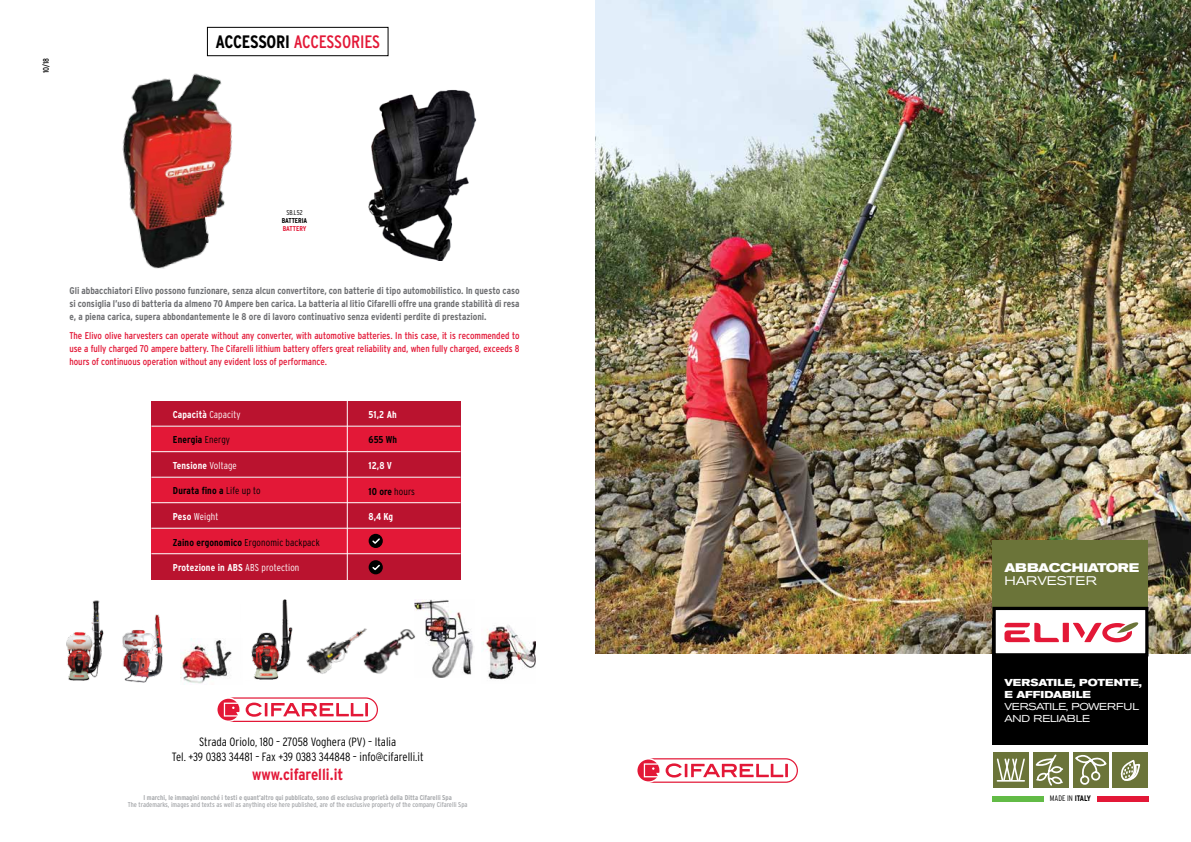
<style>
.page{position:relative;width:1191px;height:842px;background:#fff}
.page>*{position:absolute;margin:0;border:0;box-sizing:border-box;transform-origin:0 0}
.t1{font:condensed 18px "Interstate";letter-spacing:-.015em;color:#e31837}
.t2{font:700 condensed 16px "Interstate";color:#e31837}
.t3{font:700 expanded 12.4px "Akzidenz Grotesk BE";letter-spacing:-.02em;color:#fff}
.t4{font:expanded 12.4px "Akzidenz Grotesk BE";color:#fff}
.t5{font:300 condensed 12px/14.4px "Interstate";color:#000;text-align:center}
.t6{font:700 condensed 10px "Interstate";letter-spacing:.01em;color:#fff}
.t7{font:700 condensed 10px "Interstate";letter-spacing:.005em;color:#000}
.t8{font:300 condensed 10px "Interstate";letter-spacing:.01em;color:#000}
.t9{font:700 expanded 10px/12px "Akzidenz Grotesk BE";letter-spacing:-.01em;color:#fff}
.t10{font:expanded 10px/12px "Akzidenz Grotesk BE";letter-spacing:-.02em;color:#fff}
.t11{font:300 condensed 10px "Interstate";letter-spacing:.01em;color:#fff}
.t12{font:700 condensed 9.8px/13px "Interstate";color:#6d6e71;text-align:justify}
.t13{font:condensed 9.8px/13px "Interstate";color:#e31837;text-align:justify}
.t14{font:300 condensed 8px "Interstate";color:#000}
.t15{font:condensed 8px "Interstate";color:#000}
.t16{font:condensed 7px "Interstate";color:#a7a9ac}
.t17{font:700 condensed 7px "Interstate";color:#a7a9ac}
.t18{font:700 condensed 7px "Interstate";letter-spacing:-.01em;color:#000}
.t19{font:700 condensed 7px "Interstate";letter-spacing:-.01em;color:#e31837}
.t20{font:300 condensed 7px "Interstate";color:#000}
.s1{font-weight:700;color:#000}
.s2{font-weight:300}
.s3{font-weight:700}
</style>
<div class="page">
<img style="left:595px;top:0;width:596px;height:653px">
<div style="left:992px;top:619px;width:156px;height:126px;background:#000"></div>
<div style="left:992px;top:540px;width:156px;height:71px;background:#6b7439"></div>
<div style="left:994px;top:608px;width:152px;height:47px;background:#fff"></div>
<div style="left:992px;top:607px;width:156px;height:49px;border:3px solid #000"></div>
<div style="left:992px;top:796px;width:52px;height:5px;background:#62bb46"></div>
<div style="left:1096px;top:796px;width:52px;height:5px;background:#e31837"></div>
<svg style="left:637px;top:758px;width:161px;height:25px"></svg>
<svg style="left:217px;top:697px;width:161px;height:25px"></svg>
<div style="left:1073px;top:752px;width:35px;height:36px;background:#6b7439"></div>
<svg style="left:1075px;top:755px;width:32px;height:30px"></svg>
<div style="left:993px;top:752px;width:35px;height:36px;background:#6b7439"></div>
<div style="left:1032px;top:752px;width:36px;height:36px;background:#6b7439"></div>
<div style="left:1112px;top:752px;width:36px;height:36px;background:#6b7439"></div>
<svg style="left:1120px;top:761px;width:21px;height:20px"></svg>
<svg style="left:1035px;top:754px;width:28px;height:32px"></svg>
<svg style="left:1004px;top:622px;width:134px;height:20px"></svg>
<img style="left:122px;top:45px;width:142px;height:223px">
<img style="left:368px;top:90px;width:109px;height:171px">
<img style="left:66px;top:600px;width:38px;height:81px">
<img style="left:181px;top:639px;width:51px;height:45px">
<img style="left:251px;top:599px;width:42px;height:81px">
<img style="left:414px;top:600px;width:60px;height:77px">
<img style="left:482px;top:625px;width:53px;height:55px">
<img style="left:122px;top:614px;width:41px;height:69px">
<img style="left:370px;top:629px;width:50px;height:48px">
<img style="left:306px;top:628px;width:64px;height:46px">
<div style="left:207px;top:27px;width:181px;height:29px;border:1px solid #000"></div>
<div style="left:151px;top:401px;width:309px;height:179px;background:#e31837"></div>
<div style="left:151px;top:401px;width:309px;height:26px;background:#ba132f"></div>
<div style="left:151px;top:452px;width:309px;height:26px;background:#ba132f"></div>
<div style="left:151px;top:503px;width:309px;height:26px;background:#ba132f"></div>
<div style="left:151px;top:554px;width:309px;height:26px;background:#ba132f"></div>
<hr style="left:347px;top:391px;width:1px;height:199px;background:#fff">
<hr style="left:151px;top:451px;width:309px;height:1px;background:#fff">
<hr style="left:151px;top:426px;width:309px;height:1px;background:#fff">
<hr style="left:151px;top:477px;width:309px;height:1px;background:#fff">
<hr style="left:151px;top:502px;width:309px;height:1px;background:#fff">
<hr style="left:151px;top:528px;width:309px;height:1px;background:#fff">
<hr style="left:151px;top:553px;width:309px;height:1px;background:#fff">
<div style="left:369px;top:534px;width:14px;height:14px;background:#000;border-radius:50%"></div>
<svg style="left:372px;top:538px;width:8px;height:6px"></svg>
<div style="left:369px;top:560px;width:14px;height:14px;background:#000;border-radius:50%"></div>
<svg style="left:372px;top:564px;width:8px;height:7px"></svg>
<svg style="left:996px;top:758px;width:29px;height:24px"></svg>
<p class="t15" style="left:42px;top:73px;width:16px;rotate:-90deg">10/18</p>
<h1 class="t1" style="left:215px;top:32px;width:166px"><span class="s1">ACCESSORI</span> ACCESSORIES</h1>
<p class="t20" style="left:286px;top:208px;width:18px">SB.L52</p>
<p class="t18" style="left:282px;top:216px;width:27px">BATTERIA</p>
<p class="t19" style="left:283px;top:224px;width:25px">BATTERY</p>
<p class="t12" style="left:69px;top:284px;width:452px">Gli abbacchiatori Elivo possono funzionare, senza alcun convertitore, con batterie di tipo automobilistico. In questo caso si consiglia l’uso di batteria da almeno 70 Ampere ben carica. La batteria al litio Cifarelli offre una grande stabilità di resa e, a piena carica, supera abbondantemente le 8 ore di lavoro continuativo senza evidenti perdite di prestazioni.</p>
<p class="t13" style="left:69px;top:329px;width:452px">The Elivo olive harvesters can operate without any converter, with automotive batteries. In this case, it is recommended to use a fully charged 70 ampere battery. The Cifarelli lithium battery offers great reliability and, when fully charged, exceeds 8 hours of continuous operation without any evident loss of performance.</p>
<p class="t6" style="left:173px;top:409px;width:69px">Capacità <span class="s2">Capacity</span></p>
<p class="t7" style="left:173px;top:434px;width:59px">Energia <span class="s2">Energy</span></p>
<p class="t6" style="left:173px;top:460px;width:65px">Tensione <span class="s2">Voltage</span></p>
<p class="t7" style="left:173px;top:485px;width:89px">Durata fino a <span class="s2">Life up to</span></p>
<p class="t11" style="left:173px;top:511px;width:47px"><span class="s3">Peso</span> Weight</p>
<p class="t8" style="left:173px;top:536px;width:148px"><span class="s3">Zaino ergonomico</span> Ergonomic backpack</p>
<p class="t6" style="left:173px;top:562px;width:128px">Protezione in ABS <span class="s2">ABS protection</span></p>
<p class="t6" style="left:369px;top:409px;width:29px">51,2 Ah</p>
<p class="t7" style="left:369px;top:434px;width:30px">655 Wh</p>
<p class="t6" style="left:369px;top:460px;width:25px">12,8 V</p>
<p class="t7" style="left:369px;top:485px;width:48px">10 ore <span class="s2">hours</span></p>
<p class="t6" style="left:369px;top:511px;width:26px">8,4 Kg</p>
<p class="t5" style="left:172px;top:735px;width:253px">Strada Oriolo, 180 – 27058 Voghera (PV) – Italia<br>Tel. +39 0383 34481 – Fax +39 0383 344848 – info@cifarelli.it</p>
<h2 class="t2" style="left:252px;top:765px;width:93px">www.cifarelli.it</h2>
<p class="t3" style="left:1004px;top:561px;width:136px">ABBACCHIATORE</p>
<p class="t4" style="left:1004px;top:574px;width:94px">HARVESTER</p>
<p class="t9" style="left:1004px;top:676px;width:139px">VERSATILE, POTENTE,<br>E AFFIDABILE</p>
<p class="t10" style="left:1004px;top:700px;width:136px">VERSATILE, POWERFUL<br>AND RELIABLE</p>
<p class="t17" style="left:143px;top:793px;width:310px">I marchi, le immagini nonché i testi e quant’altro qui pubblicato, sono di esclusiva proprietà della Ditta Cifarelli Spa</p>
<p class="t14" style="left:1049px;top:794px;width:43px">MADE IN <span class="s3">ITALY</span></p>
<p class="t16" style="left:128px;top:800px;width:341px">The trademarks, images and texts as well as anything else here published, are of the exclusive property of the company Cifarelli Spa</p>
</div>
